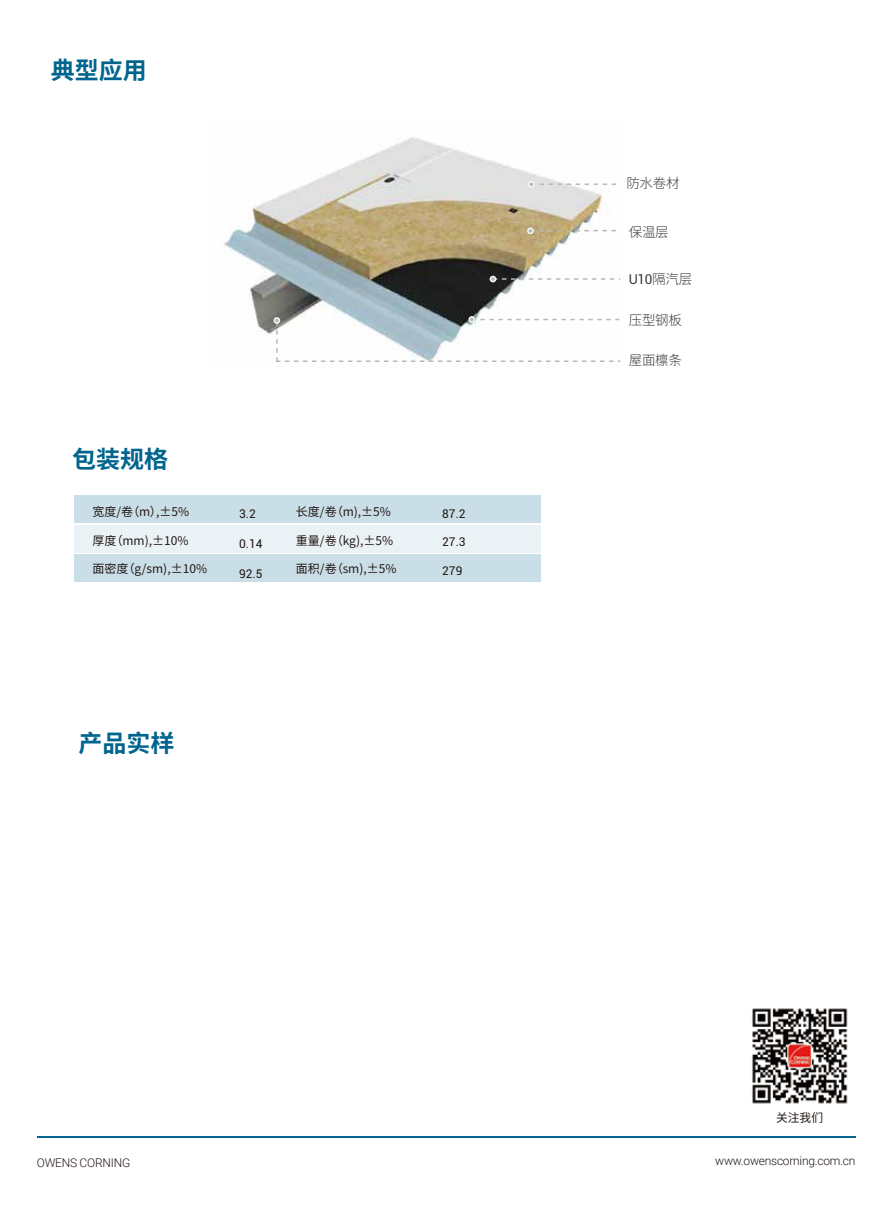
<style>
.page{position:relative;width:893px;height:1212px;background:#fff}
.page>*{position:absolute;margin:0;border:0;box-sizing:border-box;transform-origin:0 0}
.t1{font:700 24px "Source Han Sans SC";color:#00648e}
.t2{font:300 13.5px "Source Han Sans SC";letter-spacing:-.02em;color:#3e3a39}
.t3{font:13.5px "Roboto";color:#3e3a39}
.t4{font:12px "Source Han Sans SC";color:#221815}
.t5{font:300 12px "Roboto";letter-spacing:-.02em;color:#221815}
.t6{font:12px "Roboto";color:#221815}
.t7{font:11.85px "Source Han Sans CN";color:#221815}
.s1{font-family:"Source Han Sans SC";font-weight:300}
</style>
<div class="page">
<img style="left:221px;top:137px;width:388px;height:197px">
<svg style="left:528px;top:228px;width:88px;height:5px"></svg>
<div style="left:527px;top:228px;width:7px;height:6px;border:2px solid #f7f8f8;border-radius:50%"></div>
<div style="left:468px;top:316px;width:7px;height:7px;border:2px solid #f7f8f8;border-radius:50%"></div>
<svg style="left:490px;top:276px;width:130px;height:6px"></svg>
<svg style="left:531px;top:182px;width:85px;height:5px"></svg>
<div style="left:528px;top:181px;width:7px;height:7px;border:2px solid #f7f8f8;border-radius:50%"></div>
<svg style="left:274px;top:317px;width:346px;height:45px"></svg>
<div style="left:274px;top:317px;width:6px;height:7px;border:2px solid #f7f8f8;border-radius:50%"></div>
<div style="left:74px;top:495px;width:467px;height:28px;background:#cadee7"></div>
<div style="left:74px;top:525px;width:467px;height:28px;background:#ebf2f6"></div>
<div style="left:74px;top:555px;width:467px;height:27px;background:#cadee7"></div>
<hr style="left:37px;top:1136px;width:818px;height:2px;background:#00648e">
<img style="left:752px;top:1008px;width:96px;height:96px">
<h1 class="t1" style="left:51px;top:57px;width:97px">典型应用</h1>
<h1 class="t1" style="left:72px;top:446px;width:97px">包装规格</h1>
<p class="t4" style="left:92px;top:505px;width:98px">宽度/卷（m）,±5%</p>
<p class="t4" style="left:92px;top:533px;width:97px">厚度（mm),±10%</p>
<p class="t4" style="left:92px;top:562px;width:116px">面密度（g/sm),±10%</p>
<p class="t6" style="left:239px;top:505px;width:18px">3.2</p>
<p class="t6" style="left:239px;top:535px;width:25px">0.14</p>
<p class="t6" style="left:239px;top:565px;width:25px">92.5</p>
<p class="t4" style="left:296px;top:505px;width:96px">长度/卷（m),±5%</p>
<p class="t4" style="left:296px;top:533px;width:99px">重量/卷（kg),±5%</p>
<p class="t4" style="left:296px;top:562px;width:102px">面积/卷（sm),±5%</p>
<p class="t6" style="left:442px;top:505px;width:25px">87.2</p>
<p class="t6" style="left:442px;top:533px;width:25px">27.3</p>
<p class="t6" style="left:442px;top:562px;width:22px">279</p>
<h1 class="t1" style="left:78px;top:729px;width:97px">产品实样</h1>
<p class="t2" style="left:626px;top:175px;width:55px">防水卷材</p>
<p class="t2" style="left:629px;top:224px;width:41px">保温层</p>
<p class="t3" style="left:629px;top:270px;width:65px">U10<span class="s1">隔汽层</span></p>
<p class="t2" style="left:629px;top:313px;width:55px">压型钢板</p>
<p class="t2" style="left:629px;top:352px;width:55px">屋面檩条</p>
<p class="t7" style="left:776px;top:1111px;width:49px">关注我们</p>
<p class="t5" style="left:37px;top:1154px;width:95px">OWENS CORNING</p>
<p class="t5" style="left:715px;top:1152px;width:142px">www.owenscorning.com.cn</p>
</div>
